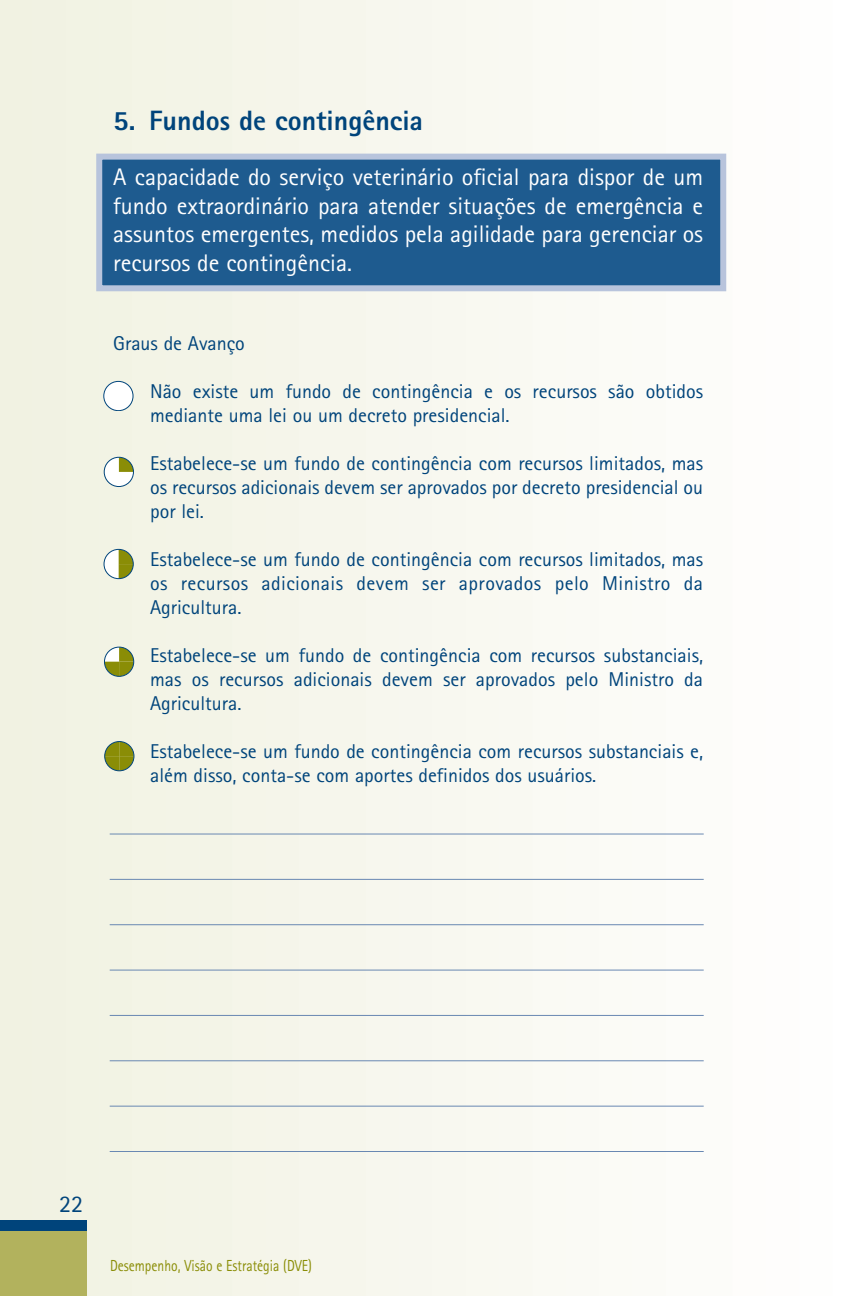
<style>
.page{position:relative;width:864px;height:1296px;background:#fff}
.page>*{position:absolute;margin:0;border:0;box-sizing:border-box;transform-origin:0 0}
.t1{font:800 28px "Rotis Sans Serif";color:#00447b}
.t2{font:24px/28.8px "Rotis Sans Serif";color:#fff;text-align:justify}
.t3{font:24px "Rotis Sans Serif";color:#00447b}
.t4{font:20px/24px "Rotis Sans Serif";color:#00447b;text-align:justify}
.t5{font:16px "Rotis Sans Serif";color:#8a8d06;scale:.85 1}
</style>
<div class="page">
<div style="left:0;top:0;width:37px;height:1296px;background:#f1f2e2"></div>
<div style="left:29px;top:0;width:41px;height:1296px;background:#f1f2e3"></div>
<div style="left:62px;top:0;width:41px;height:1296px;background:#f2f3e4"></div>
<div style="left:95px;top:0;width:42px;height:1296px;background:#f2f3e4"></div>
<div style="left:129px;top:0;width:41px;height:1296px;background:#f3f4e6"></div>
<div style="left:162px;top:0;width:41px;height:1296px;background:#f3f4e7"></div>
<div style="left:195px;top:0;width:42px;height:1296px;background:#f3f4e7"></div>
<div style="left:229px;top:0;width:41px;height:1296px;background:#f5f5e9"></div>
<div style="left:262px;top:0;width:41px;height:1296px;background:#f5f5ea"></div>
<div style="left:295px;top:0;width:42px;height:1296px;background:#f6f6ec"></div>
<div style="left:329px;top:0;width:41px;height:1296px;background:#f6f6ec"></div>
<div style="left:362px;top:0;width:41px;height:1296px;background:#f7f7ee"></div>
<div style="left:395px;top:0;width:42px;height:1296px;background:#f7f7ef"></div>
<div style="left:429px;top:0;width:41px;height:1296px;background:#f8f8f0"></div>
<div style="left:462px;top:0;width:41px;height:1296px;background:#f9f9f1"></div>
<div style="left:495px;top:0;width:42px;height:1296px;background:#f9f9f2"></div>
<div style="left:529px;top:0;width:41px;height:1296px;background:#fafaf4"></div>
<div style="left:562px;top:0;width:41px;height:1296px;background:#fafaf5"></div>
<div style="left:595px;top:0;width:42px;height:1296px;background:#fbfbf6"></div>
<div style="left:629px;top:0;width:41px;height:1296px;background:#fbfbf7"></div>
<div style="left:662px;top:0;width:41px;height:1296px;background:#fcfcf9"></div>
<div style="left:695px;top:0;width:42px;height:1296px;background:#fcfcf9"></div>
<div style="left:729px;top:0;width:41px;height:1296px;background:#fefdfb"></div>
<div style="left:0;top:1221px;width:87px;height:12px;background:#00447b"></div>
<div style="left:0;top:1231px;width:87px;height:65px;background:#b2b25d"></div>
<div style="left:99px;top:157px;width:624px;height:131px;background:#1e5b8f"></div>
<div style="left:96px;top:154px;width:630px;height:137px;border:6px solid #b8c4dc"></div>
<hr style="left:110px;top:834px;width:594px;height:1px;background:#6988b2">
<hr style="left:110px;top:879px;width:594px;height:1px;background:#6988b2">
<hr style="left:110px;top:924px;width:594px;height:1px;background:#6988b2">
<hr style="left:110px;top:970px;width:594px;height:1px;background:#6988b2">
<hr style="left:110px;top:1015px;width:594px;height:1px;background:#6988b2">
<hr style="left:110px;top:1060px;width:594px;height:1px;background:#6988b2">
<hr style="left:110px;top:1106px;width:594px;height:1px;background:#6988b2">
<hr style="left:110px;top:1151px;width:594px;height:1px;background:#6988b2">
<div style="left:103px;top:381px;width:30px;height:29px;background:#fff;border-radius:50%"></div>
<div style="left:104px;top:381px;width:29px;height:30px;border:1px solid #00447b;border-radius:50%"></div>
<div style="left:105px;top:457px;width:29px;height:29px;background:#fff;border-radius:50%"></div>
<svg style="left:119px;top:457px;width:14px;height:15px"></svg>
<div style="left:104px;top:457px;width:30px;height:30px;border:1px solid #00447b;border-radius:50%"></div>
<svg style="left:104px;top:549px;width:29px;height:30px"></svg>
<svg style="left:119px;top:551px;width:13px;height:28px"></svg>
<div style="left:104px;top:549px;width:30px;height:30px;border:1px solid #00447b;border-radius:50%"></div>
<svg style="left:105px;top:647px;width:29px;height:28px"></svg>
<div style="left:104px;top:647px;width:30px;height:30px;border:1px solid #00447b;border-radius:50%"></div>
<svg style="left:106px;top:742px;width:28px;height:29px"></svg>
<div style="left:104px;top:741px;width:30px;height:30px;border:1px solid #00447b;border-radius:50%"></div>
<h1 class="t1" style="left:113px;top:111px;width:311px">5. Fundos de contingência</h1>
<p class="t2" style="left:113px;top:165px;width:592px">A capacidade do serviço veterinário oficial para dispor de um fundo extraordinário para atender situações de emergência e assuntos emergentes, medidos pela agilidade para gerenciar os recursos de contingência.</p>
<p class="t4" style="left:113px;top:333px;width:133px">Graus de Avanço</p>
<p class="t4" style="left:150px;top:381px;width:555px">Não existe um fundo de contingência e os recursos são obtidos mediante uma lei ou um decreto presidencial.</p>
<p class="t4" style="left:150px;top:453px;width:555px">Estabelece-se um fundo de contingência com recursos limitados, mas os recursos adicionais devem ser aprovados por decreto presidencial ou por lei.</p>
<p class="t4" style="left:150px;top:549px;width:555px">Estabelece-se um fundo de contingência com recursos limitados, mas os recursos adicionais devem ser aprovados pelo Ministro da Agricultura.</p>
<p class="t4" style="left:150px;top:645px;width:555px">Estabelece-se um fundo de contingência com recursos substanciais, mas os recursos adicionais devem ser aprovados pelo Ministro da Agricultura.</p>
<p class="t4" style="left:150px;top:741px;width:555px">Estabelece-se um fundo de contingência com recursos substanciais e, além disso, conta-se com aportes definidos dos usuários.</p>
<p class="t3" style="left:59px;top:1196px;width:26px">22</p>
<p class="t5" style="left:110px;top:1260px;width:239px">Desempenho, Visão e Estratégia (DVE)</p>
</div>
